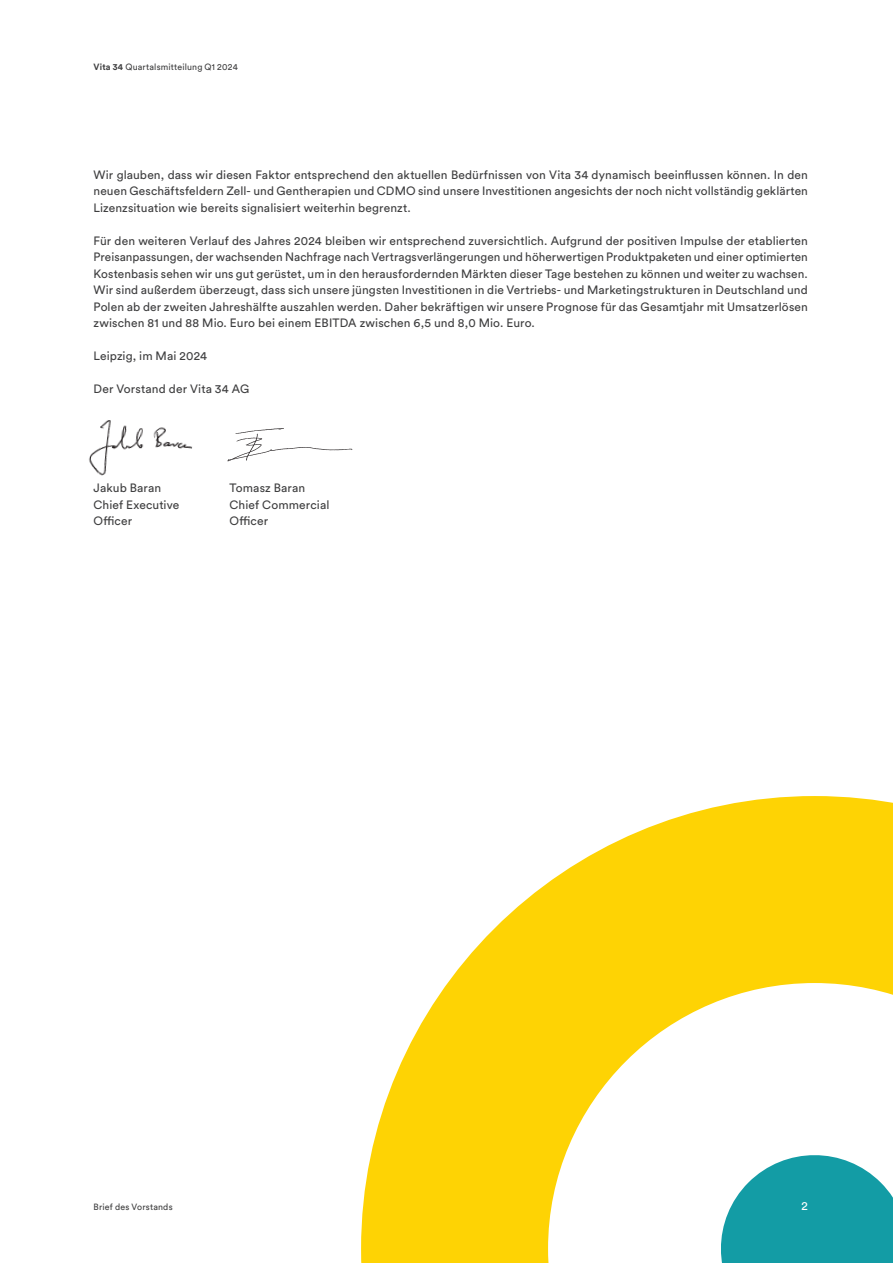
<style>
.page{position:relative;width:893px;height:1263px;background:#fff}
.page>*{position:absolute;margin:0;border:0;box-sizing:border-box;transform-origin:0 0}
.t1{font:12px/16.5px "Circular Std";letter-spacing:.01em;color:#3e3e3f;text-align:justify}
.t2{font:12px "Circular Std";color:#fff}
.t3{font:9px "Circular Std";letter-spacing:.02em;color:#3e3e3f}
.s1{font-weight:700}
</style>
<div class="page">
<svg style="left:361px;top:796px;width:532px;height:467px;fill:#fed304"></svg>
<svg style="left:712px;top:1146px;width:181px;height:117px"></svg>
<img style="left:89px;top:420px;width:103px;height:56px">
<img style="left:227px;top:428px;width:126px;height:34px">
<p class="t3" style="left:94px;top:62px;width:146px"><span class="s1">Vita 34</span> Quartalsmitteilung Q1 2024</p>
<p class="t1" style="left:94px;top:166px;width:716px">Wir glauben, dass wir diesen Faktor entsprechend den aktuellen Bedürfnissen von Vita 34 dynamisch beeinflussen können. In den neuen Geschäftsfeldern Zell- und Gentherapien und CDMO sind unsere Investitionen angesichts der noch nicht vollständig geklärten Lizenzsituation wie bereits signalisiert weiterhin begrenzt.</p>
<p class="t1" style="left:94px;top:232px;width:716px">Für den weiteren Verlauf des Jahres 2024 bleiben wir entsprechend zuversichtlich. Aufgrund der positiven Impulse der etablierten Preisanpassungen, der wachsenden Nachfrage nach Vertragsverlängerungen und höherwertigen Produktpaketen und einer optimierten Kostenbasis sehen wir uns gut gerüstet, um in den herausfordernden Märkten dieser Tage bestehen zu können und weiter zu wachsen.<br>Wir sind außerdem überzeugt, dass sich unsere jüngsten Investitionen in die Vertriebs- und Marketingstrukturen in Deutschland und Polen ab der zweiten Jahreshälfte auszahlen werden. Daher bekräftigen wir unsere Prognose für das Gesamtjahr mit Umsatzerlösen zwischen 81 und 88 Mio. Euro bei einem EBITDA zwischen 6,5 und 8,0 Mio. Euro.</p>
<p class="t1" style="left:94px;top:347px;width:115px">Leipzig, im Mai 2024</p>
<p class="t1" style="left:94px;top:380px;width:157px">Der Vorstand der Vita 34 AG</p>
<p class="t1" style="left:94px;top:479px;width:87px;text-align:left">Jakub Baran<br>Chief Executive<br>Officer</p>
<p class="t1" style="left:230px;top:479px;width:101px;text-align:left">Tomasz Baran<br>Chief Commercial<br>Officer</p>
<p class="t3" style="left:94px;top:1201px;width:81px">Brief des Vorstands</p>
<p class="t2" style="left:802px;top:1198px;width:8px">2</p>
</div>
